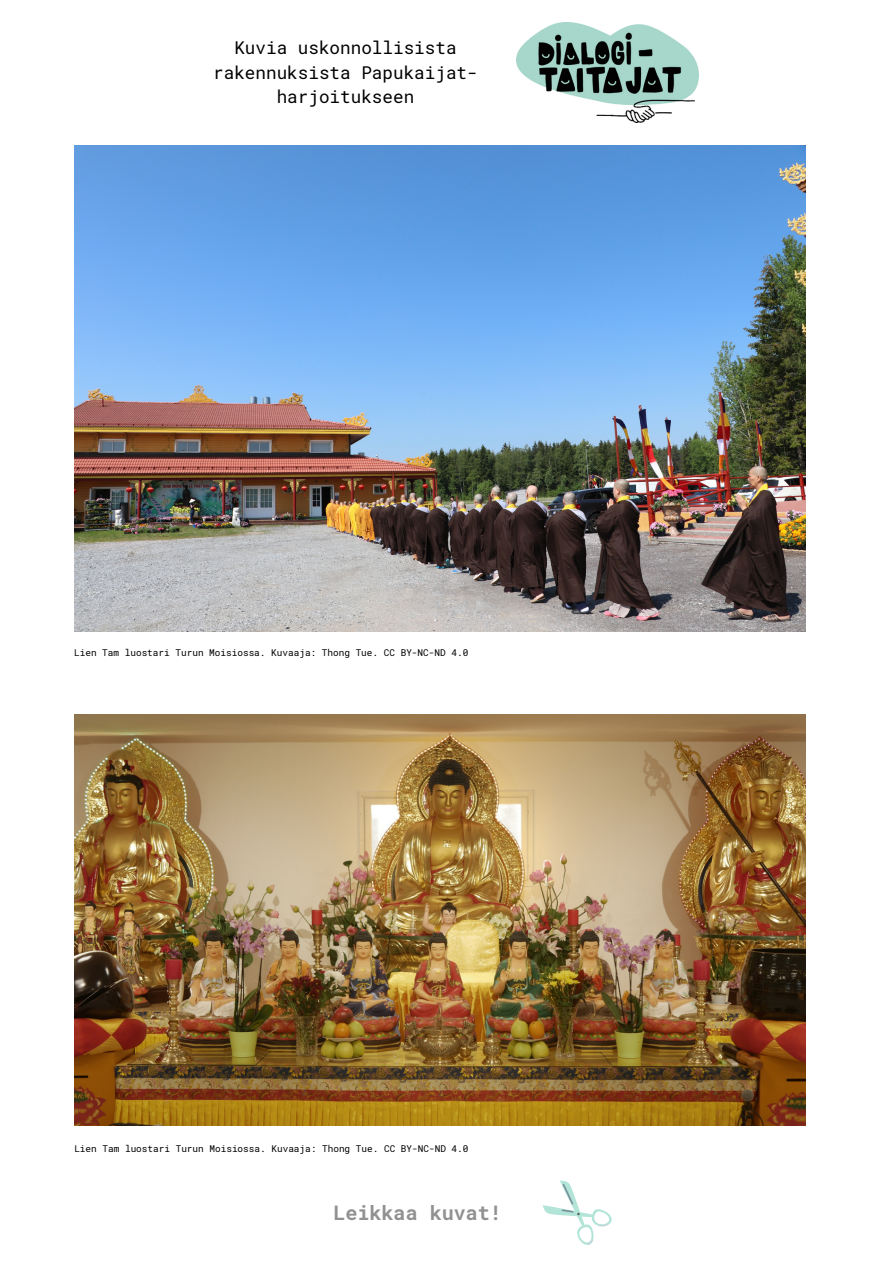
<style>
.page{position:relative;width:894px;height:1264px;background:#fff}
.page>*{position:absolute;margin:0;border:0;box-sizing:border-box;transform-origin:0 0}
.t1{font:700 19.95px "Roboto Mono";color:#919191}
.t2{font:17.55px/24.6px "Roboto Mono";color:#000;text-align:center}
.t3{font:9.45px "Roboto Mono";color:#000}
</style>
<div class="page">
<svg style="left:543px;top:1180px;width:69px;height:65px"></svg>
<img style="left:516px;top:22px;width:181px;height:100px">
<img style="left:74px;top:145px;width:731px;height:487px">
<img style="left:74px;top:714px;width:731px;height:411px">
<p class="t2" style="left:213px;top:35px;width:266px">Kuvia uskonnollisista rakennuksista Papukaijat&shy;harjoitukseen</p>
<p class="t3" style="left:74px;top:646px;width:395px">Lien Tam luostari Turun Moisiossa. Kuvaaja: Thong Tue. CC BY-NC-ND 4.0</p>
<p class="t3" style="left:74px;top:1141px;width:395px">Lien Tam luostari Turun Moisiossa. Kuvaaja: Thong Tue. CC BY-NC-ND 4.0</p>
<p class="t1" style="left:333px;top:1199px;width:170px">Leikkaa kuvat!</p>
</div>
